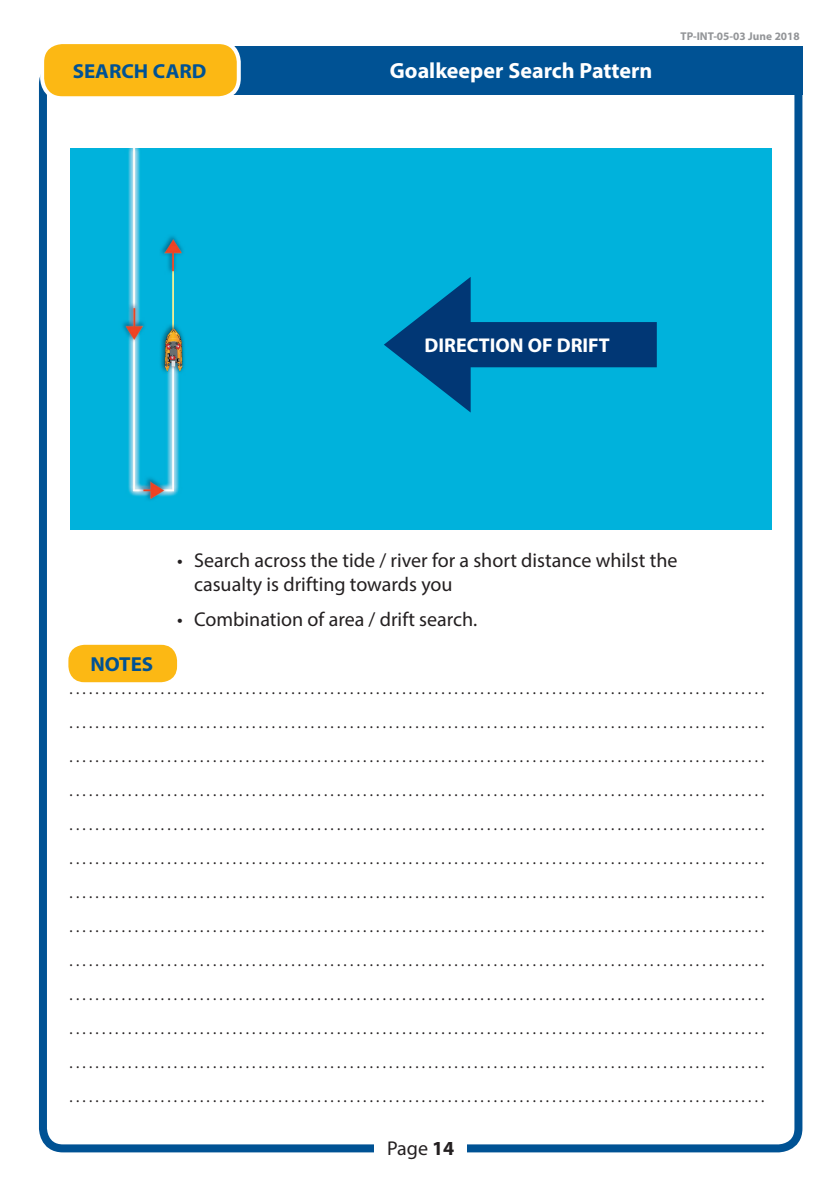
<style>
.page{position:relative;width:840px;height:1191px;background:#fff}
.page>*{position:absolute;margin:0;border:0;box-sizing:border-box;transform-origin:0 0}
.Heading{font:700 22px "Myriad Pro";color:#fff}
.t1{font:700 20.2px "Myriad Pro";color:#005294}
.t2{font:20px/24px "Myriad Pro";color:#231f20}
.t3{font:700 20px "Myriad Pro";color:#fff}
.t4{font:15.6px/34px "Myriad Pro";color:#231f20;text-align:justify}
.t5{font:700 11.4px "Myriad Pro";color:#939598}
.s1{font-weight:700}
</style>
<div class="page">
<div style="left:39px;top:60px;width:763px;height:1092px;border:8px solid #005294;border-radius:20px"></div>
<div style="left:59px;top:46px;width:743px;height:48px;background:#005294"></div>
<div style="left:374px;top:1140px;width:92px;height:21px;background:#fff"></div>
<div style="left:71px;top:148px;width:700px;height:381px;background:#00b2dc"></div>
<svg style="left:383px;top:277px;width:273px;height:135px;background:#0082b4"></svg>
<div style="left:68px;top:645px;width:109px;height:37px;background:#fcb814;border-radius:16px"></div>
<div style="left:42px;top:42px;width:197px;height:56px;background:#fcb814;border-radius:20px"></div>
<div style="left:40px;top:40px;width:201px;height:60px;border:4px solid #fff;border-radius:20px"></div>
<p class="t1" style="left:73px;top:58px;width:135px">SEARCH CARD</p>
<p class="Heading" style="left:389px;top:57px;width:264px">Goalkeeper Search Pattern</p>
<p class="t5" style="left:680px;top:29px;width:121px">TP-INT-05-03 June 2018</p>
<p class="t3" style="left:424px;top:332px;width:187px">DIRECTION OF DRIFT</p>
<p class="t2" style="left:194px;top:548px;width:484px;text-indent:-17px">• Search across the tide / river for a short distance whilst the casualty is drifting towards you</p>
<p class="t2" style="left:177px;top:607px;width:302px">• Combination of area / drift search.</p>
<p class="t1" style="left:90px;top:651px;width:64px">NOTES</p>
<p class="t4" style="left:69px;top:671px;width:696px">. . . . . . . . . . . . . . . . . . . . . . . . . . . . . . . . . . . . . . . . . . . . . . . . . . . . . . . . . . . . . . . . . . . . . . . . . . . . . . . . . . . . . . . . . . . . . . . . . . . . . . . . . . . . . . . . . . . . . . . . . . . . . . . . . . . . . . . . . . . . . . . . . . . . . . . . . . . . . . . . . . . . . . . . . . . . . . . . . . . . . . . . . . . . . . . . . . . . . . . . . . . . . . . . . . . . . . . . . . . . . . . . . . . . . . . . . . . . . . . . . . . . . . . . . . . . . . . . . . . . . . . . . . . . . . . . . . . . . . . . . . . . . . . . . . . . . . . . . . . . . . . . . . . . . . . . . . . . . . . . . . . . . . . . . . . . . . . . . . . . . . . . . . . . . . . . . . . . . . . . . . . . . . . . . . . . . . . . . . . . . . . . . . . . . . . . . . . . . . . . . . . . . . . . . . . . . . . . . . . . . . . . . . . . . . . . . . . . . . . . . . . . . . . . . . . . . . . . . . . . . . . . . . . . . . . . . . . . . . . . . . . . . . . . . . . . . . . . . . . . . . . . . . . . . . . . . . . . . . . . . . . . . . . . . . . . . . . . . . . . . . . . . . . . . . . . . . . . . . . . . . . . . . . . . . . . . . . . . . . . . . . . . . . . . . . . . . . . . . . . . . . . . . . . . . . . . . . . . . . . . . . . . . . . . . . . . . . . . . . . . . . . . . . . . . . . . . . . . . . . . . . . . . . . . . . . . . . . . . . . . . . . . . . . . . . . . . . . . . . . . . . . . . . . . . . . . . . . . . . . . . . . . . . . . . . . . . . . . . . . . . . . . . . . . . . . . . . . . . . . . . . . . . . . . . . . . . . . . . . . . . . . . . . . . . . . . . . . . . . . . . . . . . . . . . . . . . . . . . . . . . . . . . . . . . . . . . . . . . . . . . . . . . . . . . . . . . . . . . . . . . . . . . . . . . . . . . . . . . . . . . . . . . . . . . . . . . . . . . . . . . . . . . . . . . . . . . . . . . . . . . . . . . . . . . . . . . . . . . . . . . . . . . . . . . . . . . . . . . . . . . . . . . . . . . . . . . . . . . . . . . . . . . . . . . . . . . . . . . . . . . . . . . . . . . . . . . . . . . . . . . . . . . . . . . . . . . . . . . . . . . . . . . . . . . . . . . . . . . . . . . . . . . . . . . . . . . . . . . . . . . . . . . . . . . . . . . . . . . . . . . . . . . . . . . . . . . . . . . . . . . . . . . . . . . . . . . . . . . . . . . . . . . . . . . . . . . . . . . . . . . . . . . . . . . . . . . . . . . . . . . . . . . . . . . . . . . . . . . . . . . . . . . . . . . . . . . . . . . . . . . . . . . . . . . . . . . . . . . . . . . . . . . . . . . . . . . . . . . . . . . . . . . . . . . . . . . . . . . . . . . . . . . . . . . . . . . . . . . . . . . . . . . . . . . . . . . . . . . . . . . . . . . . . . . . . . . . . . . . . . . . . . . . . . . . . . . . . . . . . . . . . . . . . . . . . . . . . . . . . . . . . . . . . . . .</p>
<p class="t2" style="left:387px;top:1136px;width:69px">Page <span class="s1">14</span></p>
</div>
